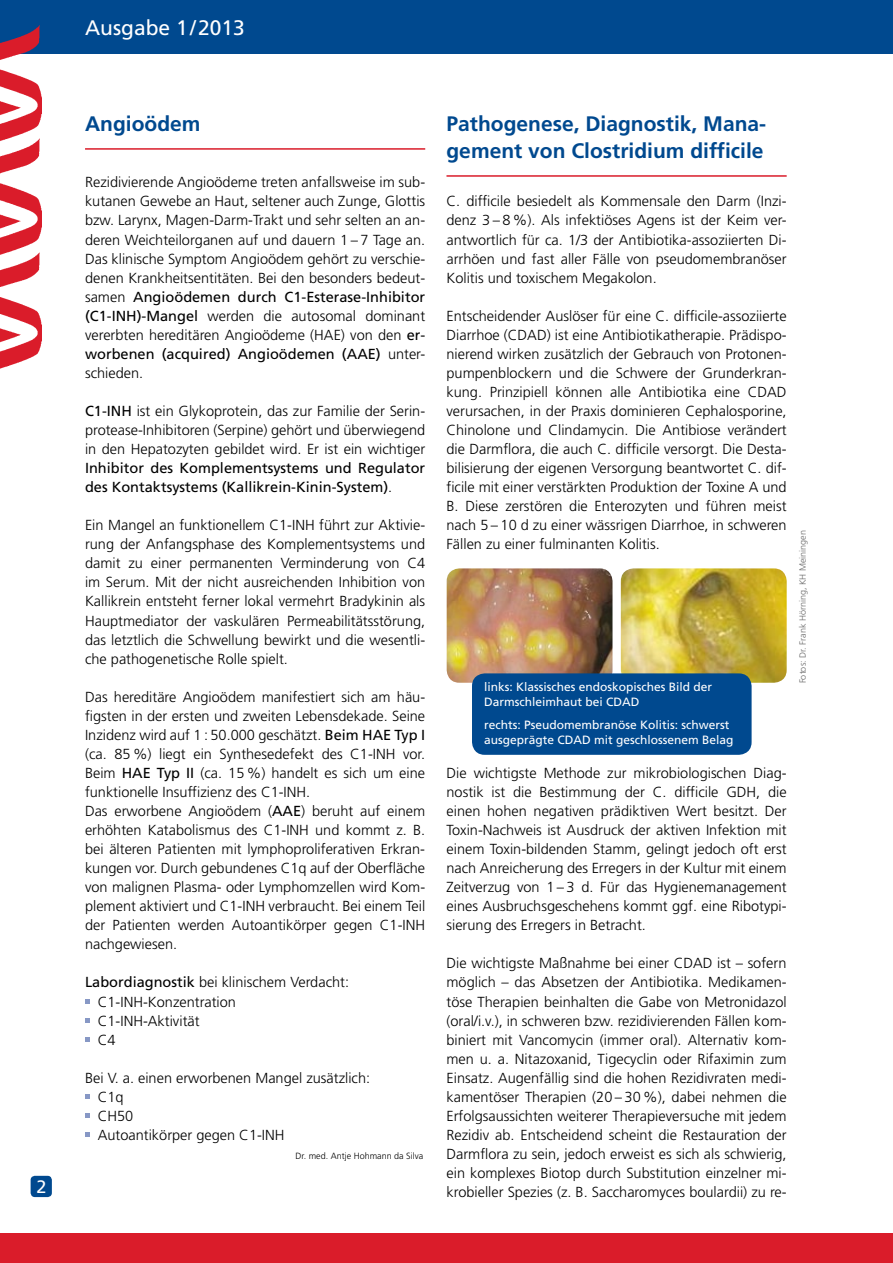
<style>
.page{position:relative;width:893px;height:1263px;background:#fff}
.page>*{position:absolute;margin:0;border:0;box-sizing:border-box;transform-origin:0 0}
.t1{font:700 21px/27px "Frutiger";color:#00498f}
.t2{font:21px "Frutiger";color:#fff}
.t3{font:18px "Frutiger";color:#fff}
.t4{font:300 14.55px/19px "Frutiger";color:#000;text-align:justify}
.t5{font:14.55px/19px "Frutiger";color:#000}
.t6{font:12px/15px "Frutiger";color:#fff}
.t7{font:300 9px "Frutiger";color:#676767}
.t8{font:300 9px "Frutiger";color:#000}
.s1{font-weight:400}
.s2{font-weight:300}
</style>
<div class="page">
<hr style="left:446px;top:175px;width:341px;height:2px;background:#da1c2a">
<hr style="left:85px;top:148px;width:340px;height:2px;background:#da1c2a">
<svg style="left:85px;top:999px;width:4px;height:5px"></svg>
<svg style="left:85px;top:1018px;width:4px;height:5px"></svg>
<svg style="left:85px;top:1037px;width:4px;height:5px"></svg>
<svg style="left:85px;top:1094px;width:4px;height:5px"></svg>
<svg style="left:85px;top:1114px;width:4px;height:4px"></svg>
<svg style="left:85px;top:1133px;width:4px;height:4px"></svg>
<img style="left:447px;top:568px;width:165px;height:115px">
<img style="left:621px;top:568px;width:166px;height:115px">
<div style="left:472px;top:673px;width:280px;height:82px;background:#00498f;border-radius:13px"></div>
<div style="left:0;top:0;width:893px;height:53px;background:#00498f"></div>
<div style="left:0;top:1233px;width:893px;height:30px;background:#da1c2a"></div>
<div style="left:31px;top:1176px;width:21px;height:21px;background:#00498f;border-radius:4px"></div>
<img style="left:0;top:25px;width:41px;height:344px">
<p class="t3" style="left:36px;top:1176px;width:12px">2</p>
<h1 class="t2" style="left:85px;top:16px;width:161px">Ausgabe 1/2013</h1>
<h1 class="t1" style="left:85px;top:110px;width:117px">Angioödem</h1>
<p class="t4" style="left:85px;top:173px;width:342px">Rezidivierende Angioödeme treten anfallsweise im sub&shy;kutanen Gewebe an Haut, seltener auch Zunge, Glottis bzw. Larynx, Magen-Darm-Trakt und sehr selten an an&shy;deren Weichteilorganen auf und dauern 1 – 7 Tage an.<br>Das klinische Symptom Angioödem gehört zu verschie&shy;denen Krankheitsentitäten. Bei den besonders bedeut&shy;samen <span class="s1">Angioödemen durch C1-Esterase-Inhibitor (C1-INH)-Mangel</span> werden die autosomal dominant vererbten hereditären Angioödeme (HAE) von den <span class="s1">er&shy;worbenen (acquired) Angioödemen (AAE)</span> unter&shy;schieden.</p>
<p class="t4" style="left:85px;top:402px;width:342px"><span class="s1">C1-INH</span> ist ein Glykoprotein, das zur Familie der Serin&shy;protease-Inhibitoren (Serpine) gehört und überwiegend in den Hepatozyten gebildet wird. Er ist ein wichtiger</p>
<p class="t5" style="left:85px;top:459px;width:342px">Inhibitor des Komplementsystems und Regulator des Kontaktsystems (Kallikrein-Kinin-System)<span class="s2">.</span></p>
<p class="t4" style="left:85px;top:516px;width:342px">Ein Mangel an funktionellem C1-INH führt zur Aktivie&shy;rung der Anfangsphase des Komplementsystems und damit zu einer permanenten Verminderung von C4 im Serum. Mit der nicht ausreichenden Inhibition von Kallikrein entsteht ferner lokal vermehrt Bradykinin als Hauptmediator der vaskulären Permeabilitätsstörung, das letztlich die Schwellung bewirkt und die wesentli&shy;che pathogenetische Rolle spielt.</p>
<p class="t4" style="left:85px;top:687px;width:342px;text-align:left">Das hereditäre Angioödem manifestiert sich am häu&shy;figsten in der ersten und zweiten Lebensdekade. Seine Inzidenz wird auf 1 : 50.000 geschätzt. <span class="s1">Beim HAE Typ I </span>(ca. 85 %) liegt ein Synthesedefekt des C1-INH vor.<br>Beim <span class="s1">HAE Typ II</span> (ca. 15 %) handelt es sich um eine funktionelle Insuffizienz des C1-INH.<br>Das erworbene Angioödem (<span class="s1">AAE</span>) beruht auf einem erhöhten Katabolismus des C1-INH und kommt z. B. bei älteren Patienten mit lymphoproliferativen Erkran&shy;kungen vor. Durch gebundenes C1q auf der Oberfläche von malignen Plasma- oder Lymphomzellen wird Kom&shy;plement aktiviert und C1-INH verbraucht. Bei einem Teil der Patienten werden Autoantikörper gegen C1-INH nachgewiesen.</p>
<p class="t4" style="left:98px;top:973px;width:253px;text-align:left;text-indent:-13px"><span class="s1">Labordiagnostik</span> bei klinischem Verdacht:<br>C1-INH-Konzentration<br>C1-INH-Aktivität<br>C4</p>
<p class="t4" style="left:98px;top:1068px;width:274px;text-align:left;text-indent:-13px">Bei V. a. einen erworbenen Mangel zusätzlich:<br>C1q<br>CH50<br>Autoantikörper gegen C1-INH</p>
<p class="t8" style="left:296px;top:1151px;width:129px">Dr. med. Antje Hohmann da Silva</p>
<h1 class="t1" style="left:446px;top:110px;width:320px">Pathogenese, Diagnostik, Mana&shy;gement von Clostridium difficile</h1>
<p class="t4" style="left:446px;top:192px;width:342px">C. difficile besiedelt als Kommensale den Darm (Inzi&shy;denz 3 – 8 %). Als infektiöses Agens ist der Keim ver&shy;antwortlich für ca. 1/3 der Antibiotika-assoziierten Di&shy;arrhöen und fast aller Fälle von pseudomembranöser Kolitis und toxischem Megakolon.</p>
<p class="t4" style="left:446px;top:306px;width:342px">Entscheidender Auslöser für eine C. difficile-assoziierte Diarrhoe (CDAD) ist eine Antibiotikatherapie. Prädispo&shy;nierend wirken zusätzlich der Gebrauch von Protonen&shy;pumpenblockern und die Schwere der Grunderkran&shy;kung. Prinzipiell können alle Antibiotika eine CDAD verursachen, in der Praxis dominieren Cephalosporine, Chinolone und Clindamycin. Die Antibiose verändert die Darmflora, die auch C. difficile versorgt. Die Desta&shy;bilisierung der eigenen Versorgung beantwortet C. dif&shy;ficile mit einer verstärkten Produktion der Toxine A und B. Diese zerstören die Enterozyten und führen meist nach 5 – 10 d zu einer wässrigen Diarrhoe, in schweren Fällen zu einer fulminanten Kolitis.</p>
<p class="t6" style="left:484px;top:680px;width:230px">links: Klassisches endoskopisches Bild der<br>Darmschleimhaut bei CDAD</p>
<p class="t6" style="left:484px;top:717px;width:251px">rechts: Pseudomembranöse Kolitis: schwerst ausgeprägte CDAD mit geschlossenem Belag</p>
<p class="t4" style="left:446px;top:764px;width:342px">Die wichtigste Methode zur mikrobiologischen Diag&shy;nostik ist die Bestimmung der C. difficile GDH, die einen hohen negativen prädiktiven Wert besitzt. Der Toxin-Nachweis ist Ausdruck der aktiven Infektion mit einem Toxin-bildenden Stamm, gelingt jedoch oft erst nach Anreicherung des Erregers in der Kultur mit einem Zeitverzug von 1 – 3 d. Für das Hygienemanagement eines Ausbruchsgeschehens kommt ggf. eine Ribotypi&shy;sierung des Erregers in Betracht.</p>
<p class="t4" style="left:446px;top:954px;width:342px">Die wichtigste Maßnahme bei einer CDAD ist – sofern möglich – das Absetzen der Antibiotika. Medikamen&shy;töse Therapien beinhalten die Gabe von Metronidazol (oral/i.v.), in schweren bzw. rezidivierenden Fällen kom&shy;biniert mit Vancomycin (immer oral). Alternativ kom&shy;men u. a. Nitazoxanid, Tigecyclin oder Rifaximin zum Einsatz. Augenfällig sind die hohen Rezidivraten medi&shy;kamentöser Therapien (20 – 30 %), dabei nehmen die Erfolgsaussichten weiterer Therapieversuche mit jedem Rezidiv ab. Entscheidend scheint die Restauration der Darmflora zu sein, jedoch erweist es sich als schwierig, ein komplexes Biotop durch Substitution einzelner mi&shy;krobieller Spezies (z. B. Saccharomyces boulardii) zu re-</p>
<p class="t7" style="left:797px;top:683px;width:155px;rotate:-90deg">Fotos: Dr. Frank Hörning, KH Meiningen</p>
</div>
